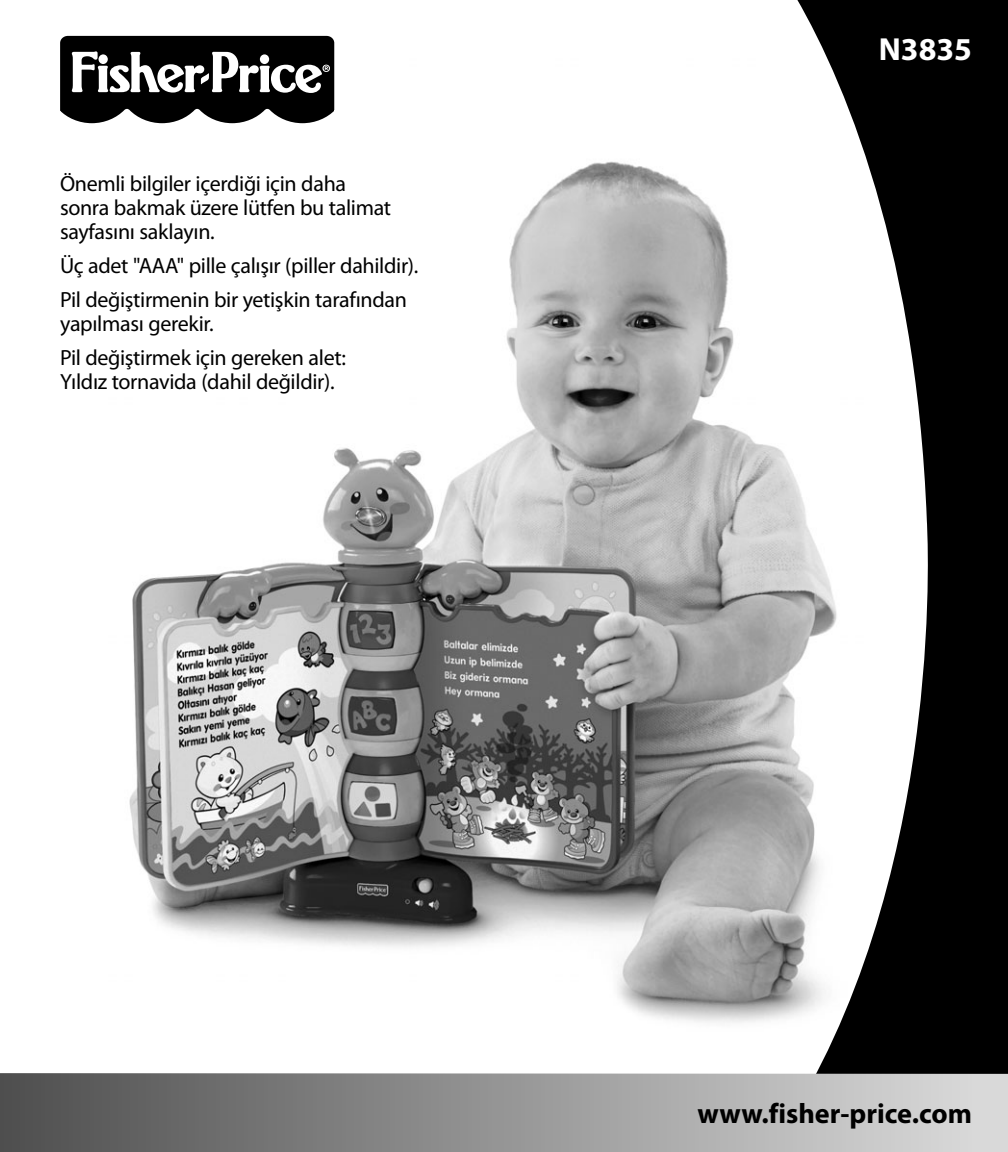
<style>
.page{position:relative;width:1008px;height:1152px;background:#fff}
.page>*{position:absolute;margin:0;border:0;box-sizing:border-box;transform-origin:0 0}
.t1{font:700 32px "Myriad Pro";color:#fff}
.t2{font:700 28.2px "Myriad Pro";color:#000}
.t3{font:22px/24px "Myriad Pro";letter-spacing:-.015em;color:#000}
</style>
<div class="page">
<img style="left:129px;top:161px;width:658px;height:862px">
<svg style="left:787px;top:0;width:221px;height:1073px;fill:#000"></svg>
<svg style="left:60px;top:35px;width:275px;height:89px"></svg>
<div style="left:99px;top:54px;width:9px;height:10px;background:#fff;border-radius:50%"></div>
<svg style="left:0;top:1073px;width:1008px;height:79px;background:#959595"></svg>
<p class="t3" style="left:60px;top:173px;width:333px">Önemli bilgiler içerdiği için daha sonra bakmak üzere lütfen bu talimat sayfasını saklayın.</p>
<p class="t3" style="left:60px;top:250px;width:360px;line-height:34px">Üç adet "AAA" pille çalışır (piller dahildir).<br>Pil değiştirmenin bir yetişkin tarafından</p>
<p class="t3" style="left:60px;top:308px;width:287px;line-height:34px">yapılması gerekir.<br>Pil değiştirmek için gereken alet:</p>
<p class="t3" style="left:60px;top:371px;width:276px">Yıldız tornavida (dahil değildir).</p>
<h1 class="t1" style="left:879px;top:37px;width:95px">N3835</h1>
<p class="t2" style="left:698px;top:1102px;width:276px">www.fisher-price.com</p>
</div>
